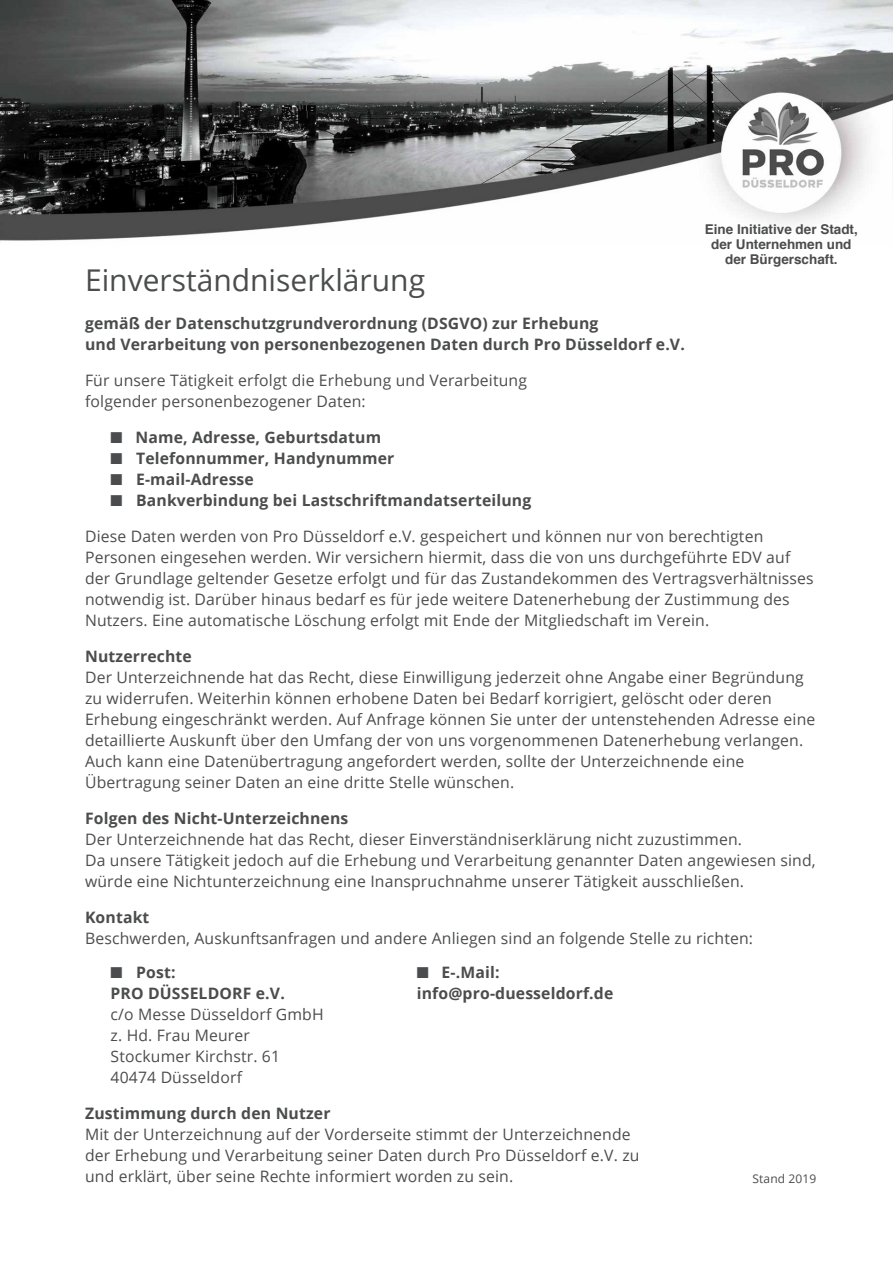
<style>
.page{position:relative;width:893px;height:1263px;background:#fff}
.page>*{position:absolute;margin:0;border:0;box-sizing:border-box;transform-origin:0 0}
.t1{font:30px "Open Sans";color:#4b4c4d}
.t2{font:15.75px/21px "Open Sans";letter-spacing:.01em;color:#4b4c4d}
.t3{font:700 15.75px/21px "Open Sans";letter-spacing:.01em;color:#4b4c4d}
.t4{font:700 13.5px/15px "Helvetica";color:#4b4c4d;text-align:center}
.t5{font:12px "Open Sans";letter-spacing:.01em;color:#4b4c4d}
</style>
<div class="page">
<img style="left:0;top:0;width:893px;height:242px">
<p class="t4" style="left:705px;top:222px;width:155px">Eine Initiative der Stadt, der Unternehmen und der Bürgerschaft.</p>
<h1 class="t1" style="left:85px;top:259px;width:342px">Einverständniserklärung</h1>
<p class="t3" style="left:85px;top:312px;width:601px">gemäß der Datenschutzgrundverordnung (DSGVO) zur Erhebung<br>und Verarbeitung von personenbezogenen Daten durch Pro Düsseldorf e.V.</p>
<p class="t2" style="left:85px;top:369px;width:444px">Für unsere Tätigkeit erfolgt die Erhebung und Verarbeitung folgender personenbezogener Daten:</p>
<p class="t3" style="left:111px;top:426px;width:272px">■ Name, Adresse, Geburtsdatum</p>
<p class="t3" style="left:111px;top:447px;width:285px">■ Telefonnummer, Handynummer</p>
<p class="t3" style="left:111px;top:468px;width:145px">■ E-mail-Adresse</p>
<p class="t3" style="left:111px;top:489px;width:422px">■ Bankverbindung bei Lastschriftmandatserteilung</p>
<p class="t2" style="left:85px;top:525px;width:730px">Diese Daten werden von Pro Düsseldorf e.V. gespeichert und können nur von berechtigten Personen eingesehen werden. Wir versichern hiermit, dass die von uns durchgeführte EDV auf der Grundlage geltender Gesetze erfolgt und für das Zustandekommen des Vertragsverhältnisses notwendig ist. Darü ber hinaus bedarf es für jede weitere Datenerhebung der Zustimmung des Nutzers. Eine automatische Löschung erfolgt mit Ende der Mitgliedschaft im Verein.</p>
<p class="t3" style="left:85px;top:645px;width:108px">Nutzerrechte</p>
<p class="t2" style="left:85px;top:666px;width:732px">Der Unterzeichnende hat das Recht, diese Einwilligung jederzeit ohne Angabe einer Begründung zu widerrufen. Weiterhin können erhobene Daten bei Bedarf korrigiert, gelöscht oder deren Erhebung eingeschränkt werden. Auf Anfrage können Sie unter der untenstehenden Adresse eine detaillierte Auskunft über den Umfang der von uns vorgenommenen Datenerhebung verlangen.<br>Auch kann eine Datenübertragung angefordert werden, sollte der Unterzeichnende eine Übertragung seiner Daten an eine dritte Stelle wünschen.</p>
<p class="t3" style="left:85px;top:807px;width:265px">Folgen des Nicht-Unterzeichnens</p>
<p class="t2" style="left:85px;top:828px;width:732px">Der Unterzeichnende hat das Recht, dieser Einverständniserklärung nicht zuzustimmen.<br>Da unsere Tätigkeit jedoch auf die Erhebung und Verarbeitung genannter Daten angewiesen sind, würde eine Nichtunterzeichnung eine Inanspruchnahme unserer Tätigkeit ausschließen.</p>
<p class="t3" style="left:85px;top:906px;width:66px">Kontakt</p>
<p class="t2" style="left:85px;top:927px;width:670px">Beschwerden, Auskunftsanfragen und andere Anliegen sind an folgende Stelle zu richten:</p>
<p class="t3" style="left:111px;top:962px;width:66px">■ Post:</p>
<p class="t3" style="left:417px;top:962px;width:84px">■ E-.Mail:</p>
<p class="t3" style="left:111px;top:983px;width:176px">PRO DÜSSELDORF e.V.</p>
<p class="t3" style="left:417px;top:983px;width:198px">info@pro-duesseldorf.de</p>
<p class="t2" style="left:111px;top:1004px;width:215px">c/o Messe Düsseldorf GmbH z. Hd. Frau Meurer<br>Stockumer Kirchstr. 61<br>40474 Düsseldorf</p>
<p class="t3" style="left:85px;top:1103px;width:247px">Zustimmung durch den Nutzer</p>
<p class="t2" style="left:85px;top:1124px;width:556px">Mit der Unterzeichnung auf der Vorderseite stimmt der Unterzeichnende der Erhebung und Verarbeitung seiner Daten durch Pro Düsseldorf e.V. zu und erklärt, über seine Rechte informiert worden zu sein.</p>
<p class="t5" style="left:752px;top:1170px;width:65px">Stand 2019</p>
</div>
